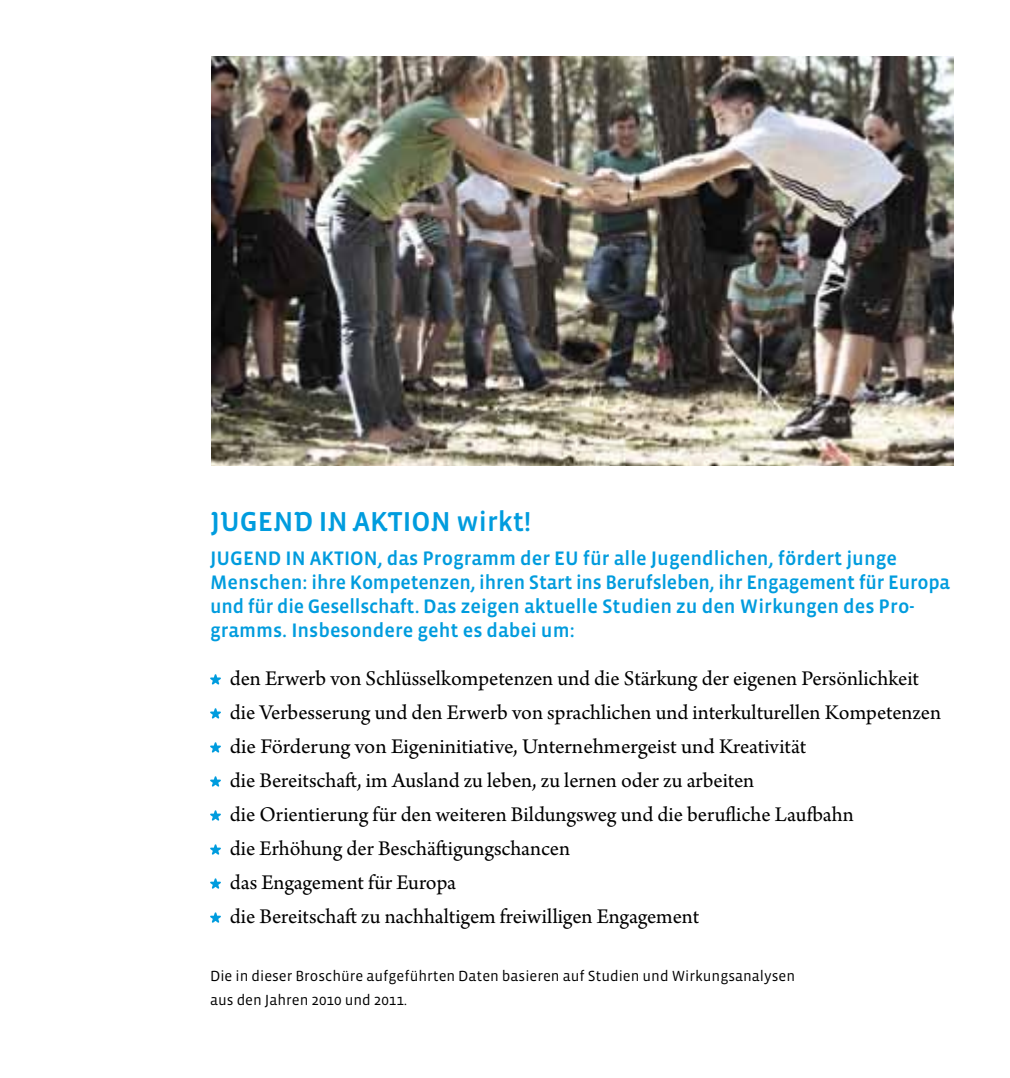
<style>
.page{position:relative;width:1010px;height:1078px;background:#fff}
.page>*{position:absolute;margin:0;border:0;box-sizing:border-box;transform-origin:0 0}
.t1{font:28px "Vista Sans Alt Med";color:#009cde}
.t2{font:22px/34px "Arno Pro";color:#000}
.t3{font:20px/24px "Vista Sans Med";color:#009cde}
.t4{font:15px/24px "Vista Sans";color:#000}
.s1{font-size:16px}
</style>
<div class="page">
<img style="left:211px;top:57px;width:741px;height:408px">
<svg style="left:210px;top:674px;width:11px;height:10px"></svg>
<svg style="left:210px;top:708px;width:11px;height:10px"></svg>
<svg style="left:210px;top:742px;width:11px;height:10px"></svg>
<svg style="left:210px;top:776px;width:11px;height:10px"></svg>
<svg style="left:210px;top:810px;width:11px;height:10px"></svg>
<svg style="left:210px;top:844px;width:11px;height:10px"></svg>
<svg style="left:210px;top:878px;width:11px;height:10px"></svg>
<svg style="left:210px;top:912px;width:11px;height:10px"></svg>
<p class="t1" style="left:210px;top:507px;width:322px">JUGEND IN AKTION WIRKT!</p>
<p class="t3" style="left:210px;top:547px;width:741px">JUGEND IN AKTION, das Programm der EU für alle Jugendlichen, fördert junge Menschen: ihre Kompetenzen, ihren Start ins Berufsleben, ihr Engagement für Europa und für die Gesellschaft. Das zeigen aktuelle Studien zu den Wirkungen des Pro&shy;gramms. Insbesondere geht es dabei um:</p>
<p class="t2" style="left:230px;top:662px;width:712px">den Erwerb von Schlüsselkompetenzen und die Stärkung der eigenen Persönlichkeit die Verbesserung und den Erwerb von sprachlichen und interkulturellen Kompetenzen die Förderung von Eigeninitiative, Unternehmergeist und Kreativität<br>die Bereitschaft, im Ausland zu leben, zu lernen oder zu arbeiten<br>die Orientierung für den weiteren Bildungsweg und die berufiche Laufbahn<br>die Erhöhung der Beschäftigungschancen<br>das Engagement für Europa<br>die Bereitschaft zu nachhaltigem freiwilligen Engagement</p>
<p class="t4" style="left:210px;top:963px;width:586px">Die in dieser Broschüre aufgeführten Daten basieren auf Studien und Wirkungsanalysen aus den Jahren 2010 und 2011<span class="s1">.</span></p>
</div>
